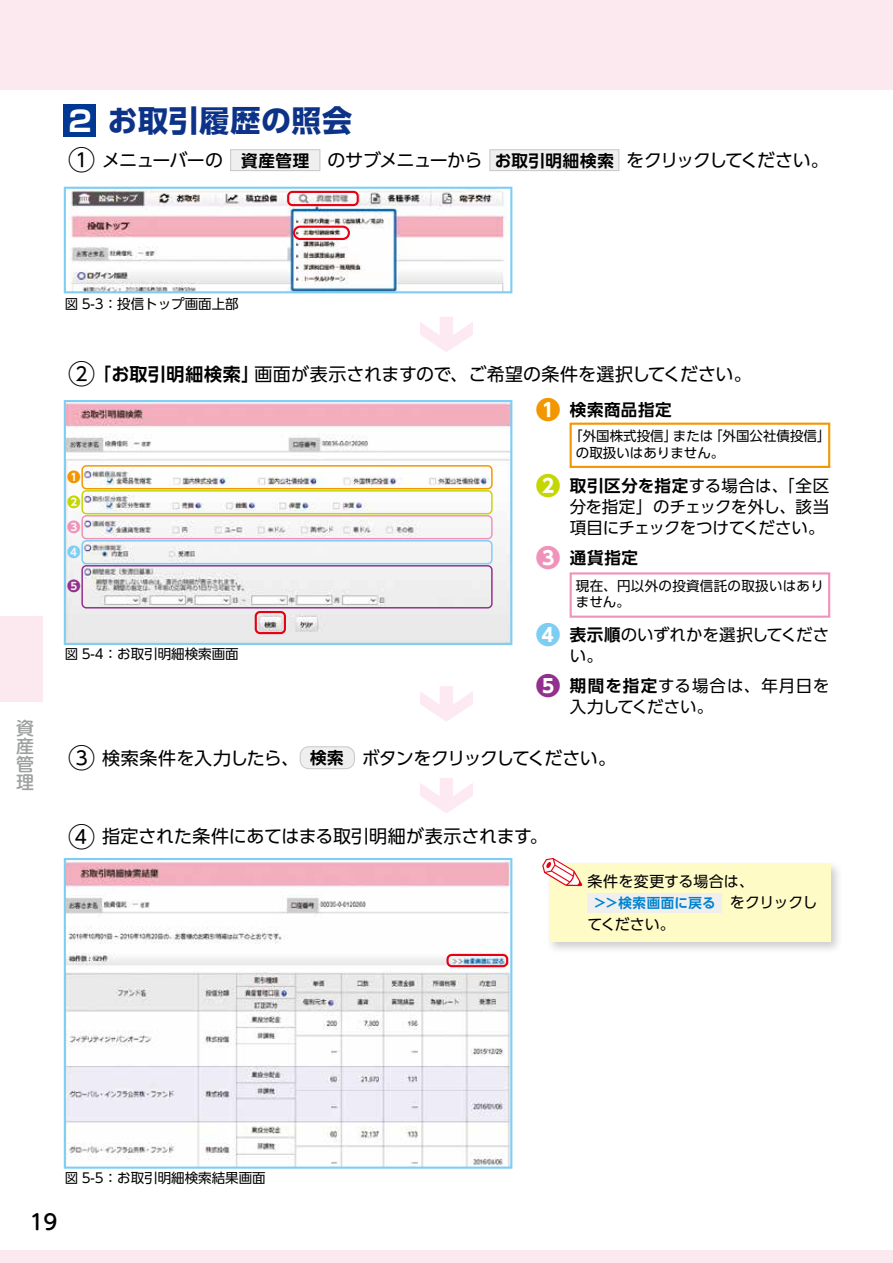
<style>
.page{position:relative;width:893px;height:1263px;background:#fff}
.page>*{position:absolute;margin:0;border:0;box-sizing:border-box;transform-origin:0 0}
.t1{font:700 30px "UD Shin Go Pro";letter-spacing:.02em;color:#0c3388}
.t2{font:500 21px "UD Shin M Go Pro";color:#000}
.t3{font:18px "UD Shin Go Pro";letter-spacing:-.05em;color:#000}
.t4{font:18px "UD Shin Go Pro";color:#000}
.t5{font:18px "UD Shin Go Pro";letter-spacing:-.025em;color:#000}
.t6{font:500 18px/18.1px "UD Shin M Go Pro";color:#9fa0a0;text-align:justify}
.t7{font:16.5px/21px "UD Shin Go Pro";letter-spacing:-.01em;color:#000;text-align:justify}
.t8{font:16.5px/21px "UD Shin Go Pro";letter-spacing:.015em;color:#000}
.t9{font:700 16.5px "UD Shin Go Pro De";letter-spacing:.035em;color:#000}
.t10{font:15px "UD Shin Go Pro";letter-spacing:.01em;color:#000}
.t11{font:13.5px/16.5px "UD Shin Go Pro";color:#000}
.t12{font:13.5px/16.5px "UD Shin Go Pro";letter-spacing:.025em;color:#000}
.t13{font:700 13.5px "UD Shin Go Pro De";letter-spacing:.035em;color:#0082cd}
.t14{font:700 13.5px "UD Shin Go Pro";color:#f39700}
.t15{font:700 13.5px "UD Shin Go Pro";color:#c4d700}
.t16{font:700 13.5px "UD Shin Go Pro";color:#ef93bb}
.t17{font:700 13.5px "UD Shin Go Pro";color:#7ecef4}
.t18{font:700 13.5px "UD Shin Go Pro";color:#92308d}
.s1{font-family:"Shin Go Pro";font-size:28.5px;color:#fff}
.s2{font-size:27px}
.s3{font-family:"UD Shin Go Pro De";font-weight:700;font-size:16.5px}
.s4{font-family:"UD Shin Go Pro De";font-weight:700}
.s5{font-family:"UD Shin Go Pro";font-size:24.75px;color:#f39700}
.s6{font-weight:700;font-size:24.75px;color:#c4d700}
.s7{font-family:"UD Shin Go Pro";font-size:24.75px;color:#ef93bb}
.s8{font-weight:700;font-size:24.75px;color:#7ecef4}
.s9{font-weight:700;font-size:24.75px;color:#92308d}
.s10{font-family:"UD Shin Go Pro";font-weight:400;font-size:15px;color:#000}
</style>
<div class="page">
<div style="left:0;top:1250px;width:893px;height:13px;background:#fce9ef"></div>
<div style="left:0;top:0;width:893px;height:89px;background:#fce9ef"></div>
<div style="left:0;top:617px;width:43px;height:85px;background:#fce9ef"></div>
<img style="left:70px;top:190px;width:435px;height:100px">
<div style="left:64px;top:187px;width:448px;height:106px;border:2px solid #7ecef4"></div>
<img style="left:67px;top:403px;width:442px;height:239px">
<div style="left:64px;top:400px;width:448px;height:245px;border:2px solid #7ecef4"></div>
<div style="left:64px;top:104px;width:32px;height:33px;background:#003894"></div>
<div style="left:231px;top:150px;width:89px;height:21px;background:#efefef"></div>
<div style="left:230px;top:149px;width:90px;height:22px;border:1px solid #c9caca"></div>
<div style="left:490px;top:150px;width:129px;height:21px;background:#efefef"></div>
<div style="left:489px;top:149px;width:130px;height:22px;border:1px solid #c9caca"></div>
<div style="left:300px;top:747px;width:54px;height:22px;background:#efefef;border-radius:9px"></div>
<div style="left:300px;top:746px;width:55px;height:23px;border:1px solid #c9caca;border-radius:9px"></div>
<img style="left:67px;top:861px;width:442px;height:305px">
<div style="left:64px;top:858px;width:448px;height:311px;border:2px solid #7ecef4"></div>
<svg style="left:420px;top:317px;width:53px;height:35px"></svg>
<svg style="left:420px;top:778px;width:53px;height:35px"></svg>
<svg style="left:420px;top:686px;width:53px;height:36px"></svg>
<div style="left:81px;top:465px;width:412px;height:24px;border:1px solid #f39700;border-radius:4px"></div>
<div style="left:81px;top:490px;width:412px;height:24px;border:1px solid #c4d700;border-radius:4px"></div>
<div style="left:81px;top:515px;width:412px;height:24px;border:1px solid #ef93bb;border-radius:4px"></div>
<div style="left:81px;top:540px;width:412px;height:24px;border:1px solid #7ecef4;border-radius:4px"></div>
<div style="left:81px;top:565px;width:412px;height:43px;border:1px solid #92308d;border-radius:4px"></div>
<div style="left:255px;top:611px;width:31px;height:23px;border:2px solid #e60012;border-radius:4px"></div>
<div style="left:446px;top:954px;width:62px;height:13px;border:2px solid #e60012;border-radius:4px"></div>
<div style="left:570px;top:423px;width:260px;height:45px;border:2px solid #f39700"></div>
<div style="left:570px;top:572px;width:260px;height:46px;border:2px solid #ef93bb"></div>
<div style="left:545px;top:860px;width:298px;height:95px;background:#000;opacity:.2"></div>
<div style="left:549px;top:864px;width:281px;height:78px;background:#fffbc7"></div>
<div style="left:587px;top:893px;width:135px;height:20px;background:#efefef"></div>
<svg style="left:542px;top:858px;width:40px;height:28px"></svg>
<div style="left:293px;top:226px;width:57px;height:14px;border:2px solid #e60012;border-radius:6px"></div>
<div style="left:287px;top:191px;width:72px;height:15px;border:2px solid #e60012;border-radius:4px"></div>
<h1 class="t1" style="left:68px;top:96px;width:285px"><span class="s1">2</span> お取引履歴の照会</h1>
<h3 class="t3" style="left:68px;top:146px;width:762px"><span class="s2">①</span> メニューバーの <span class="s3">資産管理</span> のサブメニューから <span class="s3">お取引明細検索</span> をクリックしてください。</h3>
<h3 class="t6" style="left:16px;top:718px;width:19px">資産管理</h3>
<p class="t11" style="left:65px;top:295px;width:175px">図 5-3：投信トップ画面上部</p>
<h3 class="t4" style="left:68px;top:360px;width:685px"><span class="s2">②</span><span class="s4">「お取引明細検索」</span>画面が表示されますので、ご希望の条件を選択してください。</h3>
<p class="t9" style="left:536px;top:396px;width:137px"><span class="s5">❶</span> 検索商品指定</p>
<p class="t14" style="left:67px;top:466px;width:15px">❶</p>
<p class="t15" style="left:67px;top:491px;width:15px">❷</p>
<p class="t16" style="left:67px;top:516px;width:15px">❸</p>
<p class="t17" style="left:67px;top:541px;width:15px">❹</p>
<p class="t18" style="left:67px;top:575px;width:15px">❺</p>
<p class="t11" style="left:576px;top:427px;width:256px;text-indent:-7px">「外国株式投信」または「外国公社債投信」の取扱いはありません。</p>
<p class="t7" style="left:570px;top:475px;width:261px;text-indent:-34px"><span class="s6">❷</span> <span class="s4">取引区分を指定</span>する場合は、「全区分を指定」のチェックを外し、該当項目にチェックをつけてください。</p>
<p class="t9" style="left:536px;top:545px;width:104px"><span class="s7">❸</span> 通貨指定</p>
<p class="t12" style="left:576px;top:577px;width:249px">現在、円以外の投資信託の取扱いはありません。</p>
<p class="t7" style="left:570px;top:623px;width:261px;text-indent:-34px"><span class="s8">❹</span> <span class="s4">表示順</span>のいずれかを選択してください。</p>
<p class="t8" style="left:570px;top:674px;width:261px;text-indent:-34px"><span class="s9">❺</span> <span class="s4">期間を指定</span>する場合は、年月日を入力してください。</p>
<h3 class="t3" style="left:68px;top:743px;width:549px"><span class="s2">③</span> 検索条件を入力したら、 <span class="s3">検索</span> ボタンをクリックしてください。</h3>
<p class="t11" style="left:65px;top:645px;width:175px">図 5-4：お取引明細検索画面</p>
<h3 class="t5" style="left:68px;top:822px;width:481px"><span class="s2">④</span> 指定された条件にあてはまる取引明細が表示されます。</h3>
<p class="t10" style="left:587px;top:869px;width:168px">条件を変更する場合は、</p>
<p class="t13" style="left:593px;top:892px;width:225px">＞＞検索画面に戻る <span class="s10">をクリックし</span></p>
<p class="t10" style="left:587px;top:912px;width:89px">てください。</p>
<p class="t11" style="left:65px;top:1169px;width:202px">図 5-5：お取引明細検索結果画面</p>
<h2 class="t2" style="left:30px;top:1204px;width:29px">19</h2>
</div>
